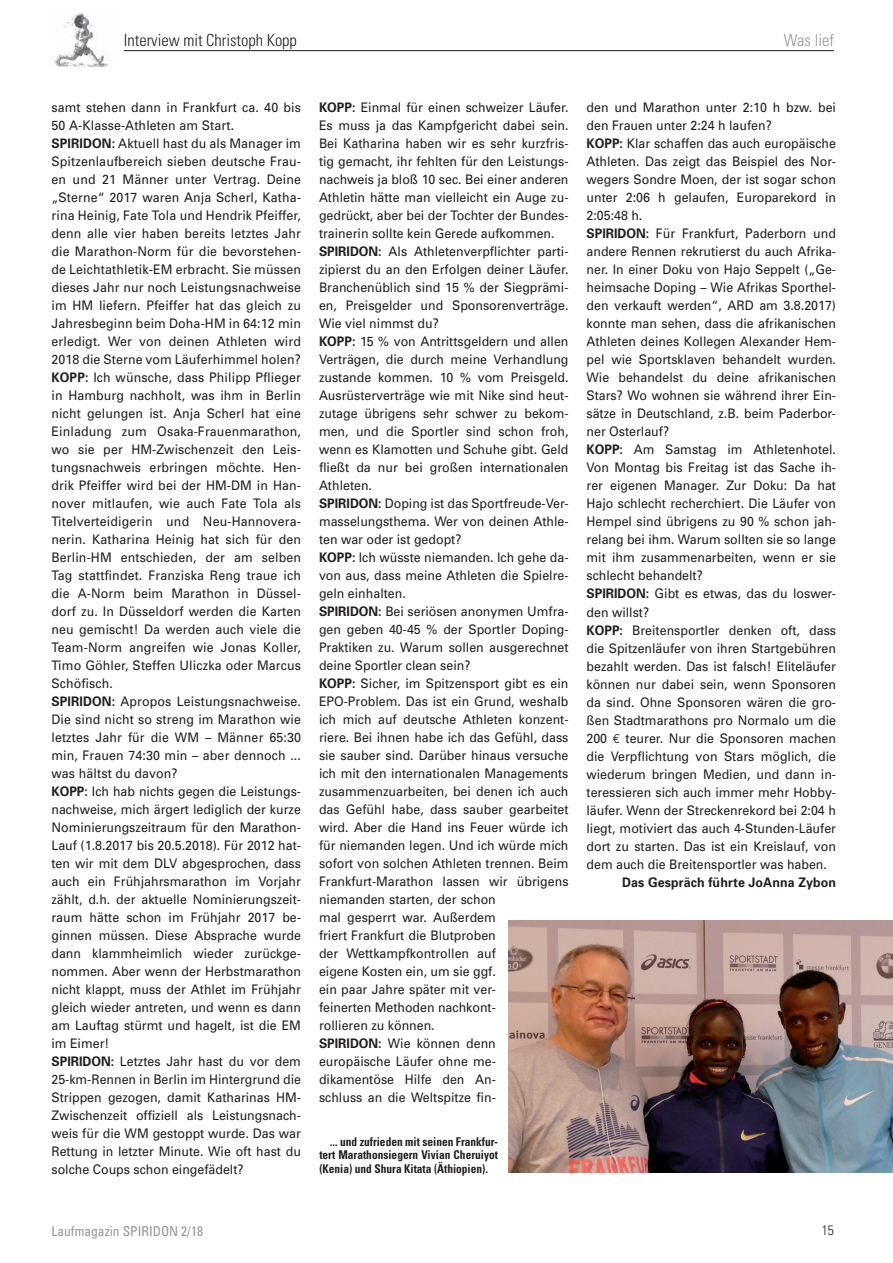
<style>
.page{position:relative;width:893px;height:1263px;background:#fff}
.page>*{position:absolute;margin:0;border:0;box-sizing:border-box;transform-origin:0 0}
.t1{font:300 condensed 16.65px "Univers";color:#231f20}
.t2{font:300 condensed 16.65px "Univers";color:#939598}
.t3{font:condensed 13.65px "Univers";color:#939598}
.t4{font:300 condensed 13.65px "Univers";color:#231f20}
.t5{font:13.2px/18px "Univers";color:#231f20;scale:.94 1}
.t6{font:700 13.2px "Univers";letter-spacing:.01em;color:#231f20;scale:.94 1}
.t7{font:700 condensed 12.15px/13.5px "Univers";color:#231f20;text-align:justify;scale:.94 1}
.s1{font-weight:700}
.s2{font-family:"Euro Mono"}
</style>
<div class="page">
<hr style="left:124px;top:50px;width:710px;height:1px;background:#231f20">
<img style="left:54px;top:12px;width:54px;height:55px">
<img style="left:509px;top:920px;width:384px;height:253px">
<p class="t1" style="left:124px;top:30px;width:175px">Interview mit Christoph Kopp</p>
<p class="t2" style="left:784px;top:30px;width:52px">Was lief</p>
<p class="t5" style="left:51px;top:98px;width:267px">samt stehen dann in Frankfurt ca. 40 bis 50 A-Klasse-Athleten am Start.<br><span class="s1">SPIRIDON:</span> Aktuell hast du als Manager im Spitzenlaufbereich sieben deutsche Frau&shy;en und 21 Männer unter Vertrag. Deine „Sterne“ 2017 waren Anja Scherl, Katha&shy;rina Heinig, Fate Tola und Hendrik Pfeiffer, denn alle vier haben bereits letztes Jahr die Marathon-Norm für die bevorstehen&shy;de Leichtathletik-EM erbracht. Sie müssen dieses Jahr nur noch Leistungsnachweise im HM liefern. Pfeiffer hat das gleich zu Jahresbeginn beim Doha-HM in 64:12 min erledigt. Wer von deinen Athleten wird 2018 die Sterne vom Läuferhimmel holen?<br><span class="s1">KOPP:</span> Ich wünsche, dass Philipp Pflieger in Hamburg nachholt, was ihm in Berlin nicht gelungen ist. Anja Scherl hat eine Einladung zum Osaka-Frauenmarathon, wo sie per HM-Zwischenzeit den Leis&shy;tungsnachweis erbringen möchte. Hen&shy;drik Pfeiffer wird bei der HM-DM in Han&shy;nover mitlaufen, wie auch Fate Tola als Titelverteidigerin und Neu-Hannovera&shy;nerin. Katharina Heinig hat sich für den Berlin-HM entschieden, der am selben Tag stattfindet. Franziska Reng traue ich die A-Norm beim Marathon in Düssel&shy;dorf zu. In Düsseldorf werden die Karten neu gemischt! Da werden auch viele die Team-Norm angreifen wie Jonas Koller, Timo Göhler, Steffen Uliczka oder Marcus Schöfisch.<br><span class="s1">SPIRIDON:</span> Apropos Leistungsnachweise.<br>Die sind nicht so streng im Marathon wie letztes Jahr für die WM – Männer 65:30 min, Frauen 74:30 min – aber dennoch ... was hältst du davon?<br><span class="s1">KOPP:</span> Ich hab nichts gegen die Leistungs&shy;nachweise, mich ärgert lediglich der kurze Nominierungszeitraum für den Marathon-Lauf (1.8.2017 bis 20.5.2018). Für 2012 hat&shy;ten wir mit dem DLV abgesprochen, dass auch ein Frühjahrsmarathon im Vorjahr zählt, d.h. der aktuelle Nominierungszeit&shy;raum hätte schon im Frühjahr 2017 be&shy;ginnen müssen. Diese Absprache wurde dann klammheimlich wieder zurückge&shy;nommen. Aber wenn der Herbstmarathon nicht klappt, muss der Athlet im Frühjahr gleich wieder antreten, und wenn es dann am Lauftag stürmt und hagelt, ist die EM im Eimer!<br><span class="s1">SPIRIDON:</span> Letztes Jahr hast du vor dem 25-km-Rennen in Berlin im Hintergrund die Strippen gezogen, damit Katharinas HM-Zwischenzeit offiziell als Leistungsnach&shy;weis für die WM gestoppt wurde. Das war Rettung in letzter Minute. Wie oft hast du solche Coups schon eingefädelt?</p>
<p class="t5" style="left:319px;top:99px;width:267px"><span class="s1">KOPP:</span> Einmal für einen schweizer Läufer.<br>Es muss ja das Kampfgericht dabei sein.<br>Bei Katharina haben wir es sehr kurzfris&shy;tig gemacht, ihr fehlten für den Leistungs&shy;nachweis ja bloß 10 sec. Bei einer anderen Athletin hätte man vielleicht ein Auge zu&shy;gedrückt, aber bei der Tochter der Bundes&shy;trainerin sollte kein Gerede aufkommen.<br><span class="s1">SPIRIDON:</span> Als Athletenverpflichter parti&shy;zipierst du an den Erfolgen deiner Läufer.<br>Branchenüblich sind 15 % der Siegprämi&shy;en, Preisgelder und Sponsorenverträge.<br>Wie viel nimmst du?<br><span class="s1">KOPP:</span> 15 % von Antrittsgeldern und allen Verträgen, die durch meine Verhandlung zustande kommen. 10 % vom Preisgeld.<br>Ausrüsterverträge wie mit Nike sind heut&shy;zutage übrigens sehr schwer zu bekom&shy;men, und die Sportler sind schon froh, wenn es Klamotten und Schuhe gibt. Geld fließt da nur bei großen internationalen Athleten.<br><span class="s1">SPIRIDON:</span> Doping ist das Sportfreude-Ver&shy;masselungsthema. Wer von deinen Athle&shy;ten war oder ist gedopt?<br><span class="s1">KOPP:</span> Ich wüsste niemanden. Ich gehe da&shy;von aus, dass meine Athleten die Spielre&shy;geln einhalten.<br><span class="s1">SPIRIDON:</span> Bei seriösen anonymen Umfra&shy;gen geben 40-45 % der Sportler Doping-Praktiken zu. Warum sollen ausgerechnet deine Sportler clean sein?<br><span class="s1">KOPP:</span> Sicher, im Spitzensport gibt es ein EPO-Problem. Das ist ein Grund, weshalb ich mich auf deutsche Athleten konzent&shy;riere. Bei ihnen habe ich das Gefühl, dass sie sauber sind. Darüber hinaus versuche ich mit den internationalen Managements zusammenzuarbeiten, bei denen ich auch das Gefühl habe, dass sauber gearbeitet wird. Aber die Hand ins Feuer würde ich für niemanden legen. Und ich würde mich sofort von solchen Athleten trennen. Beim Frankfurt-Marathon lassen wir übrigens niemanden starten, der schon<br>mal gesperrt war. Außerdem<br>friert Frankfurt die Blutproben<br>der Wettkampfkontrollen auf<br>eigene Kosten ein, um sie ggf.<br>ein paar Jahre später mit ver-<br>feinerten Methoden nachkont-<br>rollieren zu können.<br><span class="s1">SPIRIDON:</span> Wie können denn europäische Läufer ohne me&shy;dikamentöse Hilfe den An-<br>schluss an die Weltspitze fin-</p>
<p class="t5" style="left:586px;top:99px;width:267px">den und Marathon unter 2:10 h bzw. bei den Frauen unter 2:24 h laufen?<br><span class="s1">KOPP:</span> Klar schaffen das auch europäische Athleten. Das zeigt das Beispiel des Nor&shy;wegers Sondre Moen, der ist sogar schon unter 2:06 h gelaufen, Europarekord in 2:05:48 h.<br><span class="s1">SPIRIDON:</span> Für Frankfurt, Paderborn und andere Rennen rekrutierst du auch Afrika&shy;ner. In einer Doku von Hajo Seppelt („Ge&shy;heimsache Doping – Wie Afrikas Sporthel&shy;den verkauft werden“, ARD am 3.8.2017) konnte man sehen, dass die afrikanischen Athleten deines Kollegen Alexander Hem&shy;pel wie Sportsklaven behandelt wurden.<br>Wie behandelst du deine afrikanischen Stars? Wo wohnen sie während ihrer Ein&shy;sätze in Deutschland, z.B. beim Paderbor&shy;ner Osterlauf?<br><span class="s1">KOPP:</span> Am Samstag im Athletenhotel.<br>Von Montag bis Freitag ist das Sache ih&shy;rer eigenen Manager. Zur Doku: Da hat Hajo schlecht recherchiert. Die Läufer von Hempel sind übrigens zu 90 % schon jah&shy;relang bei ihm. Warum sollten sie so lange mit ihm zusammenarbeiten, wenn er sie schlecht behandelt?<br><span class="s1">SPIRIDON:</span> Gibt es etwas, das du loswer&shy;den willst?<br><span class="s1">KOPP:</span> Breitensportler denken oft, dass die Spitzenläufer von ihren Startgebühren bezahlt werden. Das ist falsch! Eliteläufer können nur dabei sein, wenn Sponsoren da sind. Ohne Sponsoren wären die gro&shy;ßen Stadtmarathons pro Normalo um die 200 <span class="s2">€</span> teurer. Nur die Sponsoren machen die Verpflichtung von Stars möglich, die wiederum bringen Medien, und dann in&shy;teressieren sich auch immer mehr Hobby&shy;läufer. Wenn der Streckenrekord bei 2:04 h liegt, motiviert das auch 4-Stunden-Läufer dort zu starten. Das ist ein Kreislauf, von dem auch die Breitensportler was haben.</p>
<p class="t6" style="left:622px;top:874px;width:229px">Das Gespräch führte JoAnna Zybon</p>
<p class="t7" style="left:319px;top:1134px;width:191px;text-indent:11px">... und zufrieden mit seinen Frankfur&shy;tert Marathonsiegern Vivian Cheruiyot (Kenia) und Shura Kitata (Äthiopien).</p>
<p class="t3" style="left:51px;top:1222px;width:153px">Laufmagazin SPIRIDON 2/18</p>
<p class="t4" style="left:822px;top:1222px;width:13px">15</p>
</div>
